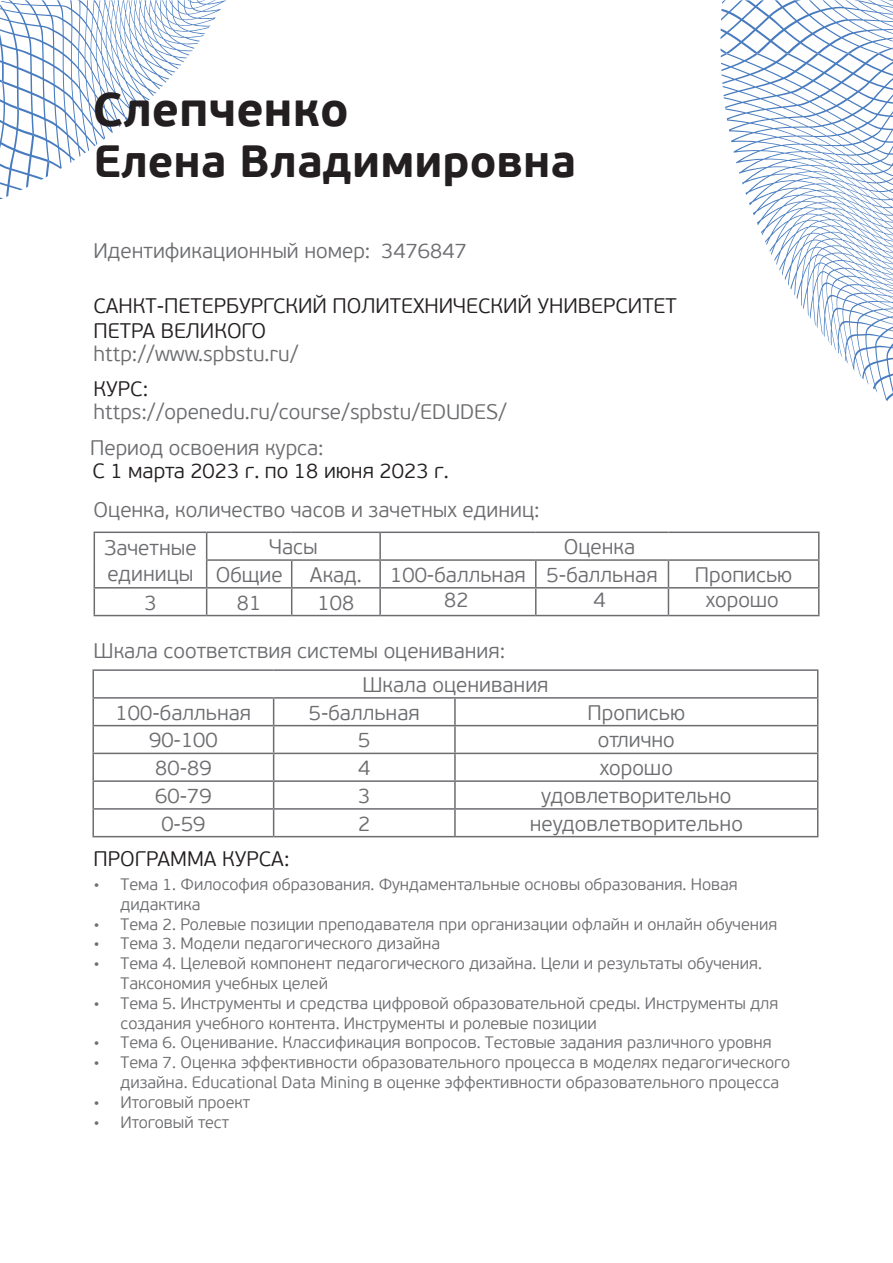
<style>
.page{position:relative;width:893px;height:1263px;background:#fff}
.page>*{position:absolute;margin:0;border:0;box-sizing:border-box;transform-origin:0 0}
.t1{font:700 48px "PF Beau Sans Pro";color:#231f20}
.t2{font:700 45px "PF Beau Sans Pro";color:#231f20}
.t3{font:300 21px/25.2px "PF Beau Sans Pro";color:#6c6d70}
.t4{font:300 21px/25.3px "PF Beau Sans Pro";color:#231f20}
.t5{font:300 16.5px/19.8px "PF Beau Sans Pro";color:#6c6d70}
</style>
<div class="page">
<svg style="left:720px;top:0;width:173px;height:54px"></svg>
<svg style="left:720px;top:54px;width:173px;height:348px"></svg>
<svg style="left:0;top:0;width:226px;height:199px"></svg>
<hr style="left:94px;top:531px;width:113px;height:2px;background:#6c6d70">
<hr style="left:207px;top:531px;width:85px;height:2px;background:#6c6d70">
<hr style="left:292px;top:531px;width:88px;height:2px;background:#6c6d70">
<hr style="left:380px;top:531px;width:156px;height:2px;background:#6c6d70">
<hr style="left:379px;top:533px;width:2px;height:26px;background:#6c6d70">
<hr style="left:536px;top:531px;width:132px;height:2px;background:#6c6d70">
<hr style="left:668px;top:531px;width:151px;height:2px;background:#6c6d70">
<hr style="left:206px;top:559px;width:86px;height:2px;background:#6c6d70">
<hr style="left:292px;top:559px;width:88px;height:2px;background:#6c6d70">
<hr style="left:380px;top:559px;width:156px;height:2px;background:#6c6d70">
<hr style="left:379px;top:561px;width:2px;height:26px;background:#6c6d70">
<hr style="left:536px;top:559px;width:132px;height:2px;background:#6c6d70">
<hr style="left:668px;top:559px;width:151px;height:2px;background:#6c6d70">
<hr style="left:94px;top:587px;width:113px;height:1px;background:#6c6d70">
<svg style="left:94px;top:533px;width:1px;height:82px"></svg>
<hr style="left:207px;top:587px;width:85px;height:1px;background:#6c6d70">
<svg style="left:206px;top:533px;width:1px;height:82px"></svg>
<hr style="left:292px;top:587px;width:88px;height:1px;background:#6c6d70">
<svg style="left:291px;top:561px;width:1px;height:54px"></svg>
<hr style="left:380px;top:587px;width:156px;height:1px;background:#6c6d70">
<hr style="left:379px;top:588px;width:2px;height:27px;background:#6c6d70">
<hr style="left:536px;top:587px;width:132px;height:1px;background:#6c6d70">
<svg style="left:535px;top:561px;width:1px;height:54px"></svg>
<hr style="left:668px;top:587px;width:151px;height:1px;background:#6c6d70">
<svg style="left:668px;top:561px;width:1px;height:54px"></svg>
<svg style="left:818px;top:533px;width:1px;height:82px"></svg>
<hr style="left:94px;top:615px;width:113px;height:1px;background:#6c6d70">
<hr style="left:207px;top:615px;width:85px;height:1px;background:#6c6d70">
<hr style="left:292px;top:615px;width:88px;height:1px;background:#6c6d70">
<hr style="left:380px;top:615px;width:156px;height:1px;background:#6c6d70">
<hr style="left:536px;top:615px;width:132px;height:1px;background:#6c6d70">
<hr style="left:668px;top:615px;width:151px;height:1px;background:#6c6d70">
<hr style="left:92px;top:669px;width:182px;height:2px;background:#6c6d70">
<hr style="left:92px;top:671px;width:2px;height:26px;background:#6c6d70">
<hr style="left:274px;top:669px;width:181px;height:2px;background:#6c6d70">
<hr style="left:455px;top:669px;width:363px;height:2px;background:#6c6d70">
<hr style="left:92px;top:697px;width:182px;height:2px;background:#6c6d70">
<hr style="left:92px;top:699px;width:2px;height:26px;background:#6c6d70">
<hr style="left:274px;top:697px;width:181px;height:2px;background:#6c6d70">
<hr style="left:455px;top:697px;width:363px;height:2px;background:#6c6d70">
<hr style="left:454px;top:699px;width:2px;height:26px;background:#6c6d70">
<hr style="left:92px;top:725px;width:182px;height:1px;background:#6c6d70">
<hr style="left:92px;top:726px;width:2px;height:27px;background:#6c6d70">
<hr style="left:274px;top:725px;width:181px;height:1px;background:#6c6d70">
<hr style="left:455px;top:725px;width:363px;height:1px;background:#6c6d70">
<hr style="left:454px;top:726px;width:2px;height:27px;background:#6c6d70">
<hr style="left:92px;top:753px;width:182px;height:1px;background:#6c6d70">
<hr style="left:92px;top:754px;width:2px;height:26px;background:#6c6d70">
<hr style="left:274px;top:753px;width:181px;height:1px;background:#6c6d70">
<hr style="left:455px;top:753px;width:363px;height:1px;background:#6c6d70">
<hr style="left:454px;top:754px;width:2px;height:26px;background:#6c6d70">
<hr style="left:92px;top:780px;width:182px;height:2px;background:#6c6d70">
<hr style="left:92px;top:782px;width:2px;height:26px;background:#6c6d70">
<hr style="left:274px;top:780px;width:181px;height:2px;background:#6c6d70">
<hr style="left:455px;top:780px;width:363px;height:2px;background:#6c6d70">
<hr style="left:454px;top:782px;width:2px;height:26px;background:#6c6d70">
<hr style="left:92px;top:808px;width:182px;height:2px;background:#6c6d70">
<hr style="left:92px;top:810px;width:2px;height:26px;background:#6c6d70">
<hr style="left:274px;top:808px;width:181px;height:2px;background:#6c6d70">
<svg style="left:273px;top:699px;width:1px;height:137px"></svg>
<hr style="left:455px;top:808px;width:363px;height:2px;background:#6c6d70">
<hr style="left:454px;top:810px;width:2px;height:26px;background:#6c6d70">
<svg style="left:817px;top:671px;width:1px;height:165px"></svg>
<hr style="left:92px;top:836px;width:182px;height:1px;background:#6c6d70">
<hr style="left:274px;top:836px;width:181px;height:1px;background:#6c6d70">
<hr style="left:455px;top:836px;width:363px;height:1px;background:#6c6d70">
<h1 class="t1" style="left:92px;top:79px;width:258px">Слепченко</h1>
<h2 class="t2" style="left:94px;top:133px;width:484px">Елена Владимировна</h2>
<p class="t3" style="left:94px;top:238px;width:278px">Идентификационный номер:</p>
<p class="t4" style="left:94px;top:293px;width:585px">САНКТ-ПЕТЕРБУРГСКИЙ ПОЛИТЕХНИЧЕСКИЙ УНИВЕРСИТЕТ<br>ПЕТРА ВЕЛИКОГО</p>
<p class="t3" style="left:94px;top:342px;width:206px">http://www.spbstu.ru/</p>
<p class="t4" style="left:94px;top:376px;width:56px">КУРС:</p>
<p class="t3" style="left:381px;top:238px;width:87px">3476847</p>
<p class="t3" style="left:94px;top:400px;width:415px">https://openedu.ru/course/spbstu/EDUDES/</p>
<p class="t4" style="left:92px;top:459px;width:358px">С 1 марта 2023 г. по 18 июня 2023 г.</p>
<p class="t3" style="left:90px;top:435px;width:235px">Период освоения курса:</p>
<p class="t3" style="left:94px;top:497px;width:448px">Оценка, количество часов и зачетных единиц:</p>
<p class="t3" style="left:104px;top:536px;width:94px">Зачетные единицы</p>
<p class="t3" style="left:269px;top:535px;width:50px">Часы</p>
<p class="t3" style="left:564px;top:535px;width:73px">Оценка</p>
<p class="t3" style="left:216px;top:562px;width:69px">Общие</p>
<p class="t3" style="left:310px;top:562px;width:53px">Акад.</p>
<p class="t3" style="left:390px;top:562px;width:269px">100-балльная 5-балльная</p>
<p class="t3" style="left:695px;top:562px;width:99px">Прописью</p>
<p class="t3" style="left:144px;top:590px;width:14px">3</p>
<p class="t3" style="left:237px;top:590px;width:26px">81</p>
<p class="t3" style="left:318px;top:590px;width:38px">108</p>
<p class="t3" style="left:444px;top:587px;width:26px">82</p>
<p class="t3" style="left:594px;top:587px;width:14px">4</p>
<p class="t3" style="left:706px;top:587px;width:75px">хорошо</p>
<p class="t3" style="left:94px;top:639px;width:413px">Шкала соответствия системы оценивания:</p>
<p class="t3" style="left:362px;top:672px;width:188px">Шкала оценивания</p>
<p class="t3" style="left:116px;top:700px;width:137px">100-балльная</p>
<p class="t3" style="left:309px;top:700px;width:113px">5-балльная</p>
<p class="t3" style="left:588px;top:700px;width:99px">Прописью</p>
<p class="t3" style="left:149px;top:728px;width:70px">90-100</p>
<p class="t3" style="left:358px;top:728px;width:14px">5</p>
<p class="t3" style="left:598px;top:728px;width:79px">отлично</p>
<p class="t3" style="left:155px;top:756px;width:58px">80-89</p>
<p class="t3" style="left:358px;top:756px;width:14px">4</p>
<p class="t3" style="left:600px;top:756px;width:75px">хорошо</p>
<p class="t3" style="left:155px;top:783px;width:58px">60-79</p>
<p class="t3" style="left:358px;top:783px;width:14px">3</p>
<p class="t3" style="left:541px;top:783px;width:192px">удовлетворительно</p>
<p class="t3" style="left:161px;top:811px;width:46px">0-59</p>
<p class="t3" style="left:358px;top:811px;width:14px">2</p>
<p class="t3" style="left:530px;top:811px;width:215px">неудовлетворительно</p>
<p class="t4" style="left:94px;top:846px;width:197px">ПРОГРАММА КУРСА:</p>
<p class="t5" style="left:121px;top:875px;width:619px;text-indent:-27px">• Тема 1. Философия образования. Фундаментальные основы образования. Новая дидактика</p>
<p class="t5" style="left:94px;top:914px;width:685px">• Тема 2. Ролевые позиции преподавателя при организации офлайн и онлайн обучения</p>
<p class="t5" style="left:94px;top:934px;width:348px">• Тема 3. Модели педагогического дизайна</p>
<p class="t5" style="left:121px;top:954px;width:643px;text-indent:-27px">• Тема 4. Целевой компонент педагогического дизайна. Цели и результаты обучения.<br>Таксономия учебных целей</p>
<p class="t5" style="left:121px;top:993px;width:659px;text-indent:-27px">• Тема 5. Инструменты и средства цифровой образовательной среды. Инструменты для создания учебного контента. Инструменты и ролевые позиции</p>
<p class="t5" style="left:94px;top:1033px;width:680px">• Тема 6. Оценивание. Классификация вопросов. Тестовые задания различного уровня</p>
<p class="t5" style="left:121px;top:1053px;width:671px;text-indent:-27px">• Тема 7. Оценка эффективности образовательного процесса в моделях педагогического дизайна. Educational Data Mining в оценке эффективности образовательного процесса</p>
<p class="t5" style="left:94px;top:1092px;width:158px">• Итоговый проект</p>
<p class="t5" style="left:94px;top:1112px;width:137px">• Итоговый тест</p>
</div>
